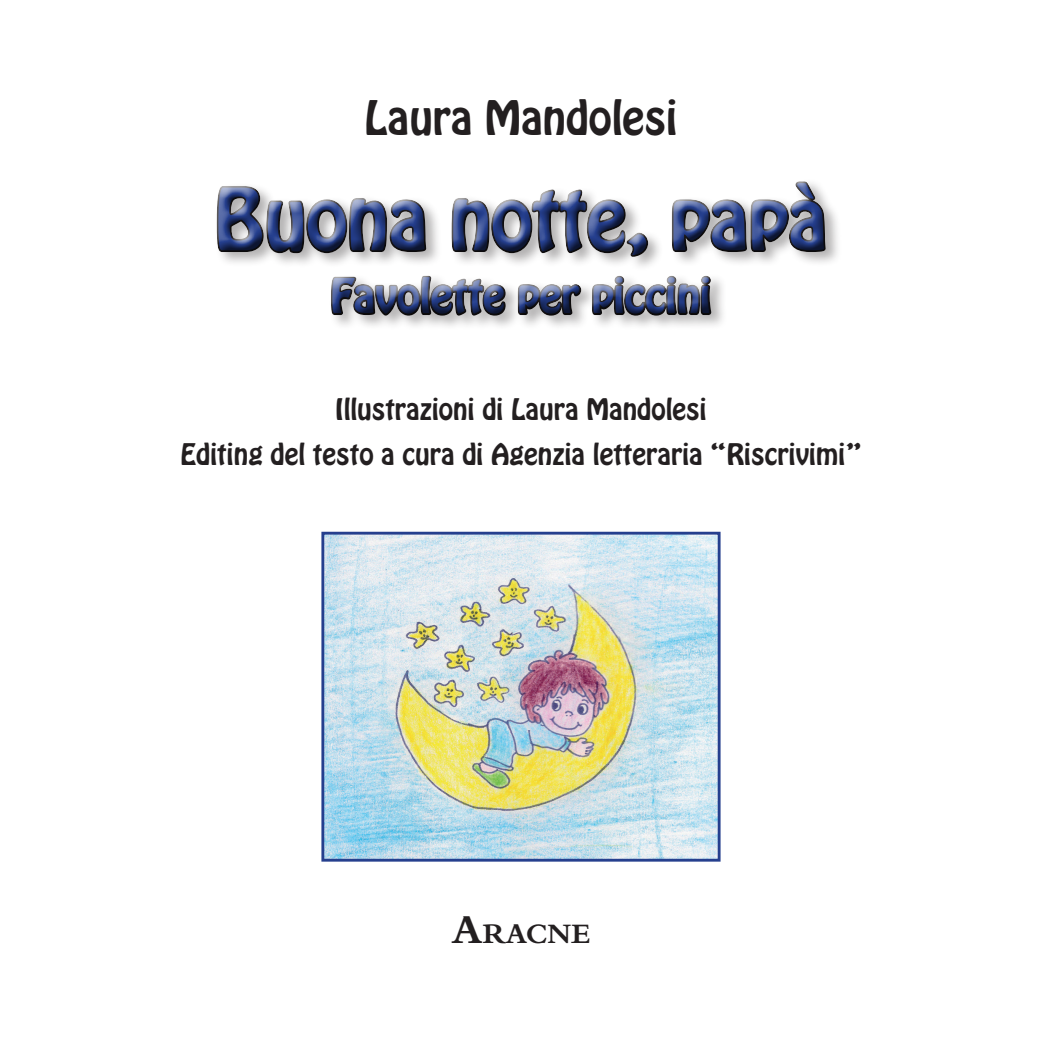
<style>
.page{position:relative;width:1042px;height:1042px;background:#fff}
.page>*{position:absolute;margin:0;border:0;box-sizing:border-box;transform-origin:0 0}
.t1{font:75.25px "Hobo Std";color:#253f8e}
.t2{font:42px "Hobo Std";color:#253f8e}
.t3{font:42px "Hobo Std";color:#231f20}
.t4{font:700 29.4px "Bembo";color:#231f20}
.t5{font:26.25px/45px "Hobo Std";color:#231f20;text-align:center}
.s1{font-size:42px}
</style>
<div class="page">
<img style="left:325px;top:536px;width:391px;height:321px">
<div style="left:321px;top:532px;width:399px;height:329px;border:3px solid #253f8e"></div>
<div style="left:209px;top:179px;width:630px;height:150px;background:#231f20;opacity:.75"></div>
<h2 class="t3" style="left:364px;top:89px;width:315px">Laura Mandolesi</h2>
<h1 class="t1" style="left:215px;top:167px;width:614px">Buona notte, papà</h1>
<h2 class="t2" style="left:330px;top:267px;width:382px">Favolette per piccini</h2>
<p class="t5" style="left:180px;top:387px;width:682px">Illustrazioni di Laura Mandolesi<br>Editing del testo a cura di Agenzia letteraria “Riscrivimi”</p>
<p class="t4" style="left:452px;top:917px;width:140px"><span class="s1">A</span>RACNE</p>
</div>
